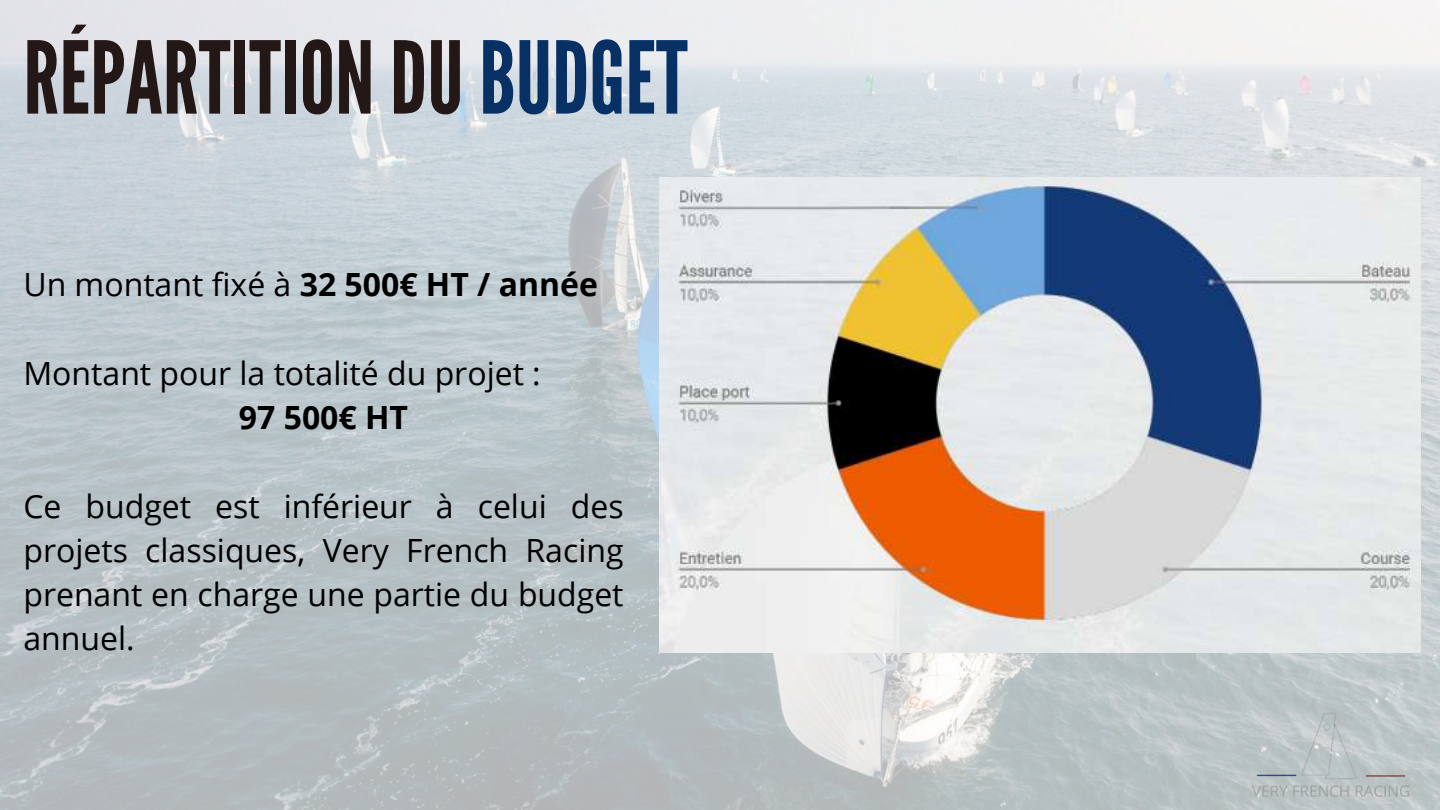
<style>
.page{position:relative;width:1440px;height:810px;background:#fff}
.page>*{position:absolute;margin:0;border:0;box-sizing:border-box;transform-origin:0 0}
.t1{font:100px "League Gothic";color:#231815}
.t2{font:32px/44.2px "Open Sans";color:#000;text-align:justify}
.t3{font:700 32px "Open Sans";color:#000}
.s1{color:#073064}
.s2{font-weight:700}
</style>
<div class="page">
<img style="left:0;top:0;width:1440px;height:810px">
<img style="left:659px;top:177px;width:762px;height:475px">
<img style="left:1224px;top:696px;width:216px;height:114px">
<h1 class="t1" style="left:23px;top:20px;width:666px">RÉPARTITIONDU<span class="s1">BUDGET</span></h1>
<p class="t2" style="left:23px;top:262px;width:576px">Un montant fixé à <span class="s2">32 500€ HT / année</span></p>
<p class="t2" style="left:23px;top:350px;width:519px">Montant pour la totalité du projet :</p>
<p class="t3" style="left:239px;top:395px;width:171px">97 500€ HT</p>
<p class="t2" style="left:23px;top:483px;width:602px">Ce budget est inférieur à celui des projets classiques, Very French Racing prenant en charge une partie du budget annuel.</p>
</div>
